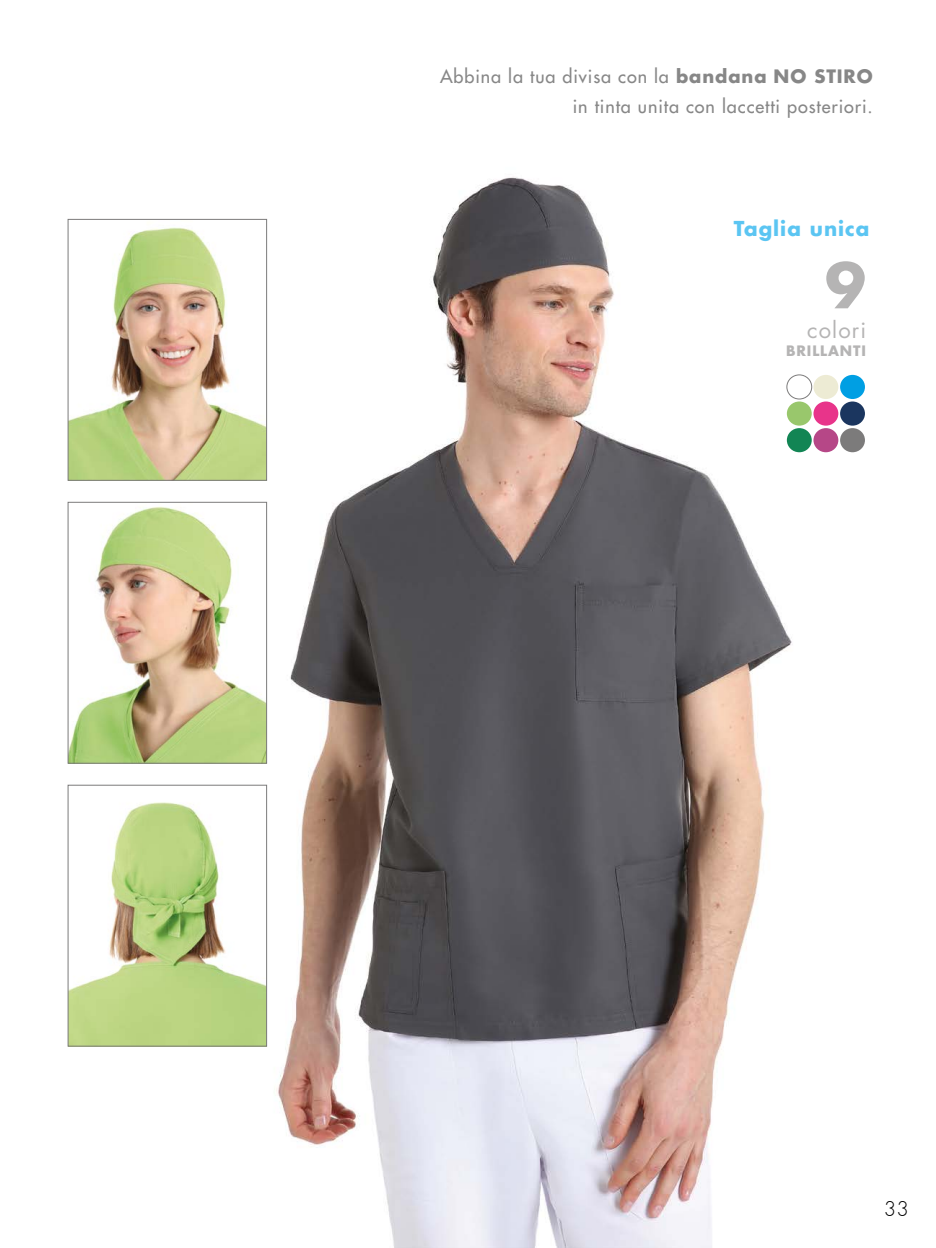
<style>
.page{position:relative;width:936px;height:1248px;background:#fff}
.page>*{position:absolute;margin:0;border:0;box-sizing:border-box;transform-origin:0 0}
.t1{font:700 60px "Futura Std";color:#b5b4b4}
.t2{font:22px "Futura Std";letter-spacing:.05em;color:#b5b4b4}
.t3{font:700 20px "Futura Std";letter-spacing:.05em;color:#5bc5f2}
.t4{font:300 20px "Futura";color:#000}
.t5{font:500 18px/30px "Futura Std";letter-spacing:.05em;color:#878787;text-align:right}
.t6{font:700 14px "Futura Std";letter-spacing:.065em;color:#b5b4b4}
.s1{font-weight:700}
</style>
<div class="page">
<img style="left:242px;top:177px;width:564px;height:1070px">
<div style="left:786px;top:374px;width:26px;height:25px;border:1px solid #7c7b7b;border-radius:50%"></div>
<div style="left:813px;top:375px;width:25px;height:24px;background:#edebd4;border-radius:50%"></div>
<div style="left:840px;top:375px;width:24px;height:24px;background:#009fe3;border-radius:50%"></div>
<div style="left:840px;top:401px;width:24px;height:24px;background:#1b365f;border-radius:50%"></div>
<div style="left:813px;top:401px;width:25px;height:24px;background:#e8348a;border-radius:50%"></div>
<div style="left:786px;top:401px;width:25px;height:24px;background:#99c76c;border-radius:50%"></div>
<div style="left:813px;top:428px;width:25px;height:24px;background:#b64787;border-radius:50%"></div>
<div style="left:786px;top:428px;width:25px;height:24px;background:#128554;border-radius:50%"></div>
<div style="left:840px;top:428px;width:24px;height:24px;background:#7c7b7b;border-radius:50%"></div>
<img style="left:70px;top:221px;width:195px;height:257px">
<div style="left:68px;top:219px;width:199px;height:261px;border:1px solid #7c7b7b"></div>
<img style="left:70px;top:791px;width:195px;height:253px">
<div style="left:68px;top:784px;width:199px;height:262px;border:1px solid #7c7b7b"></div>
<img style="left:70px;top:504px;width:195px;height:257px">
<div style="left:68px;top:502px;width:199px;height:261px;border:1px solid #7c7b7b"></div>
<p class="t5" style="left:440px;top:62px;width:434px">Abbina la tua divisa con la <span class="s1">bandana NO STIRO </span>in tinta unita con laccetti posteriori.</p>
<p class="t3" style="left:733px;top:215px;width:137px">Taglia unica</p>
<h1 class="t1" style="left:824px;top:246px;width:43px">9</h1>
<p class="t2" style="left:807px;top:316px;width:60px">colori</p>
<p class="t6" style="left:786px;top:342px;width:81px">BRILLANTI</p>
<p class="t4" style="left:883px;top:1196px;width:26px">33</p>
</div>
